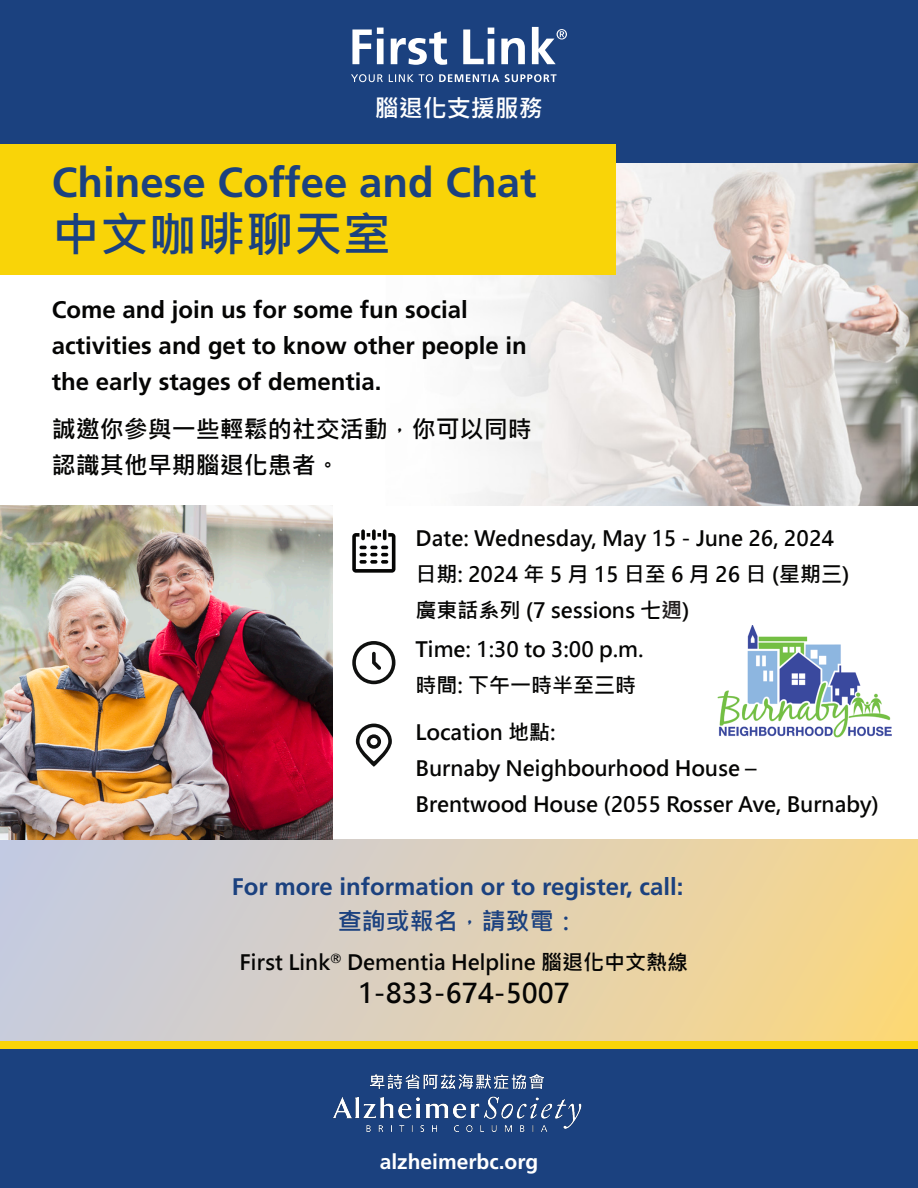
<style>
.page{position:relative;width:918px;height:1188px;background:#fff}
.page>*{position:absolute;margin:0;border:0;box-sizing:border-box;transform-origin:0 0}
.t1{font:48px "Microsoft Jheng Hei UI Bold";letter-spacing:.01em;color:#1b417f}
.t2{font:700 42px "Frutiger LT Std";color:#1b417f}
.t3{font:27px "Microsoft Jheng Hei UI Bold";color:#050504}
.t4{font:700 24px/36px "Frutiger LT Std";color:#050504}
.t5{font:700 24px "Frutiger LT Std";color:#1b417f}
.t6{font:24px/36px "Microsoft Jheng Hei UI Bold";color:#050504}
.t7{font:24px "Microsoft Jheng Hei UI Bold";color:#1b417f}
.t8{font:24px "Microsoft Jheng Hei UI Bold";color:#fff}
.t9{font:21px/36px "Microsoft Jheng Hei UI Bold";color:#050504}
.t10{font:700 21px "Frutiger LT Std";color:#fff}
.s1{color:#231f20}
</style>
<div class="page">
<img style="left:150px;top:163px;width:768px;height:343px">
<div style="left:0;top:839px;width:918px;height:205px;background:linear-gradient(to right,#c4cae6,#f9d787)"></div>
<div style="left:0;top:0;width:918px;height:163px;background:#1b417f"></div>
<div style="left:0;top:144px;width:615px;height:131px;background:#f9d408"></div>
<div style="left:0;top:1043px;width:918px;height:145px;background:#1b417f"></div>
<svg style="left:356px;top:724px;width:36px;height:43px"></svg>
<svg style="left:352px;top:641px;width:43px;height:43px"></svg>
<svg style="left:352px;top:529px;width:43px;height:44px"></svg>
<div style="left:0;top:1041px;width:918px;height:8px;background:#f9d408"></div>
<img style="left:308px;top:1022px;width:303px;height:110px">
<img style="left:0;top:506px;width:333px;height:334px">
<img style="left:717px;top:626px;width:175px;height:112px">
<svg style="left:352px;top:27px;width:215px;height:38px"></svg>
<svg style="left:351px;top:74px;width:206px;height:8px"></svg>
<p class="t8" style="left:375px;top:94px;width:169px">腦退化支援服務</p>
<h2 class="t2" style="left:52px;top:157px;width:486px">Chinese Coffee and Chat</h2>
<h1 class="t1" style="left:52px;top:204px;width:340px">中文咖啡聊天室</h1>
<p class="t4" style="left:52px;top:292px;width:476px">Come and join us for some fun social activities and get to know other people in the early stages of dementia.</p>
<p class="t6" style="left:52px;top:411px;width:482px">誠邀你參與一些輕鬆的社交活動，你可以同時認識其他早期腦退化患者。</p>
<p class="t9" style="left:416px;top:521px;width:435px">Date: Wednesday, May 15 - June 26, 2024日期: 2024 年 5 月 15 日至 6 月 26 日 (星期三)廣東話系列 (7 sessions 七<span class="s1">週</span>)</p>
<p class="t9" style="left:416px;top:631px;width:229px">Time: 1:30 to 3:00 p.m.時間: 下午一時半至三時</p>
<p class="t9" style="left:416px;top:714px;width:465px">Location 地點:<br>Burnaby Neighbourhood House –<br>Brentwood House (2055 Rosser Ave, Burnaby)</p>
<p class="t5" style="left:232px;top:873px;width:453px">For more information or to register, call:</p>
<p class="t7" style="left:338px;top:906px;width:241px">查詢或報名，請致電：</p>
<p class="t9" style="left:240px;top:944px;width:450px">First Link<sup>®</sup> Dementia Helpline 腦退化中文熱線</p>
<p class="t3" style="left:358px;top:976px;width:214px">1-833-674-5007</p>
<p class="t10" style="left:380px;top:1149px;width:160px">alzheimerbc.org</p>
</div>
